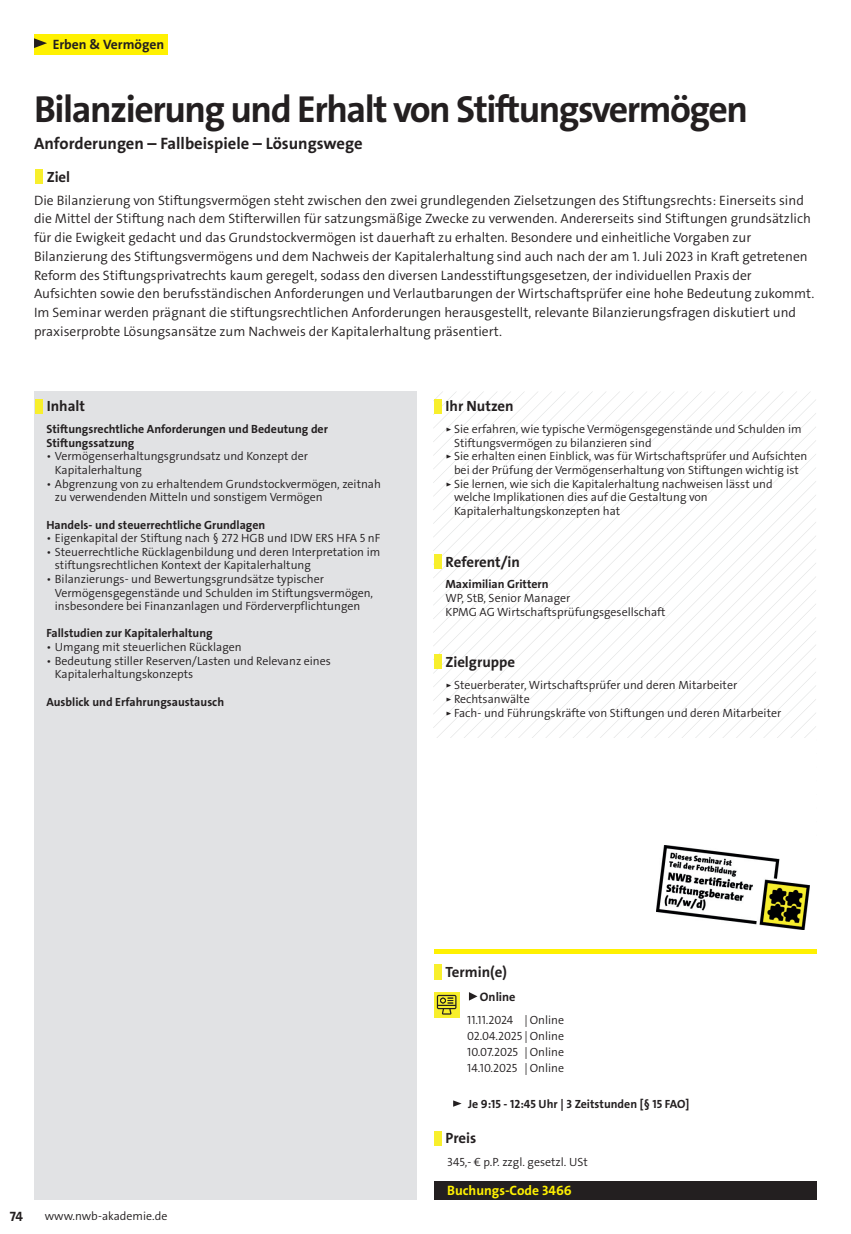
<style>
.page{position:relative;width:851px;height:1234px;background:#fff}
.page>*{position:absolute;margin:0;border:0;box-sizing:border-box;transform-origin:0 0}
.t1{font:37.8px "The Sans LP7 Bld";letter-spacing:-.04em;color:#231f20}
.t2{font:16.65px "The Sans LP7 Bld";color:#231f20}
.t3{font:14.85px "The Sans LP7 Bld";color:#231f20}
.t4{font:13.65px/18.8px "The Sans LP4 Se Lig";color:#231f20}
.t5{font:13.65px "The Sans LP7 Bld";color:#fff101}
.t6{font:13.65px "The Sans LP7 Bld";color:#231f20}
.t7{font:12.3px "The Sans LP7 Bld";color:#231f20}
.t8{font:11.85px/13.6px "The Sans LP4 Se Lig";color:#231f20}
.t9{font:11.85px/13.6px "The Sans LP7 Bld";color:#231f20}
</style>
<div class="page">
<div style="left:34px;top:34px;width:134px;height:20px;background:#fff101"></div>
<svg style="left:34px;top:38px;width:13px;height:10px"></svg>
<div style="left:35px;top:169px;width:7px;height:15px;background:#f8ef2c"></div>
<div style="left:34px;top:391px;width:383px;height:808px;background:#e1e2e4"></div>
<div style="left:35px;top:399px;width:7px;height:14px;background:#f8ef2c"></div>
<svg style="left:433px;top:391px;width:383px;height:346px"></svg>
<div style="left:434px;top:399px;width:7px;height:14px;background:#f8ef2c"></div>
<div style="left:434px;top:554px;width:7px;height:14px;background:#f8ef2c"></div>
<div style="left:434px;top:654px;width:7px;height:14px;background:#f8ef2c"></div>
<div style="left:434px;top:948px;width:382px;height:5px;background:#fff101"></div>
<div style="left:434px;top:964px;width:7px;height:15px;background:#f8ef2c"></div>
<svg style="left:434px;top:992px;width:25px;height:25px"></svg>
<svg style="left:437px;top:994px;width:19px;height:20px"></svg>
<svg style="left:469px;top:992px;width:8px;height:8px"></svg>
<svg style="left:453px;top:1100px;width:8px;height:6px"></svg>
<div style="left:434px;top:1130px;width:7px;height:15px;background:#f8ef2c"></div>
<div style="left:434px;top:1180px;width:382px;height:19px;background:#231f20"></div>
<img style="left:657px;top:845px;width:152px;height:84px">
<p class="t6" style="left:53px;top:35px;width:113px">Erben &amp; Vermögen</p>
<h1 class="t1" style="left:34px;top:85px;width:715px">Bilanzierung und Erhalt von Stiftungsvermögen</h1>
<h2 class="t2" style="left:34px;top:132px;width:330px">Anforderungen – Fallbeispiele – Lösungswege</h2>
<p class="t3" style="left:47px;top:167px;width:25px">Ziel</p>
<p class="t4" style="left:34px;top:191px;width:781px">Die Bilanzierung von Stiftungsvermögen steht zwischen den zwei grundlegenden Zielsetzungen des Stiftungsrechts: Einerseits sind die Mittel der Stiftung nach dem Stifterwillen für satzungsmäßige Zwecke zu verwenden. Andererseits sind Stiftungen grundsätzlich für die Ewigkeit gedacht und das Grundstockvermögen ist dauerhaft zu erhalten. Besondere und einheitliche Vorgaben zur Bilanzierung des Stiftungsvermögens und dem Nachweis der Kapitalerhaltung sind auch nach der am 1. Juli 2023 in Kraft getretenen Reform des Stiftungsprivatrechts kaum geregelt, sodass den diversen Landesstiftungsgesetzen, der individuellen Praxis der Aufsichten sowie den berufsständischen Anforderungen und Verlautbarungen der Wirtschaftsprüfer eine hohe Bedeutung zukommt.<br>Im Seminar werden prägnant die stiftungsrechtlichen Anforderungen herausgestellt, relevante Bilanzierungsfragen diskutiert und praxiserprobte Lösungsansätze zum Nachweis der Kapitalerhaltung präsentiert.</p>
<p class="t3" style="left:47px;top:397px;width:40px">Inhalt</p>
<p class="t9" style="left:46px;top:422px;width:283px">Stiftungsrechtliche Anforderungen und Bedeutung der<br>Stiftungssatzung</p>
<p class="t8" style="left:55px;top:449px;width:254px;text-indent:-9px">• Vermögenserhaltungsgrundsatz und Konzept der<br>Kapitalerhaltung</p>
<p class="t8" style="left:55px;top:477px;width:327px;text-indent:-9px">• Abgrenzung von zu erhaltendem Grundstockvermögen, zeitnah zu verwendenden Mitteln und sonstigem Vermögen</p>
<p class="t9" style="left:46px;top:517px;width:220px">Handels- und steuerrechtliche Grundlagen</p>
<p class="t8" style="left:46px;top:531px;width:335px">• Eigenkapital der Stiftung nach § 272 HGB und IDW ERS HFA 5 nF</p>
<p class="t8" style="left:55px;top:545px;width:327px;text-indent:-9px">• Steuerrechtliche Rücklagenbildung und deren Interpretation im stiftungsrechtlichen Kontext der Kapitalerhaltung</p>
<p class="t8" style="left:55px;top:572px;width:320px;text-indent:-9px">• Bilanzierungs- und Bewertungsgrundsätze typischer<br>Vermögensgegenstände und Schulden im Stiftungsvermögen, insbesondere bei Finanzanlagen und Förderverpflichtungen</p>
<p class="t9" style="left:46px;top:626px;width:168px">Fallstudien zur Kapitalerhaltung</p>
<p class="t8" style="left:46px;top:640px;width:197px">• Umgang mit steuerlichen Rücklagen</p>
<p class="t8" style="left:55px;top:653px;width:277px;text-indent:-9px">• Bedeutung stiller Reserven/Lasten und Relevanz eines<br>Kapitalerhaltungskonzepts</p>
<p class="t9" style="left:46px;top:694px;width:179px">Ausblick und Erfahrungsaustausch</p>
<p class="t3" style="left:445px;top:397px;width:70px">Ihr Nutzen</p>
<p class="t8" style="left:445px;top:422px;width:357px">▹ Sie erfahren, wie typische Vermögensgegenstände und Schulden im</p>
<p class="t8" style="left:454px;top:436px;width:199px">Stiftungsvermögen zu bilanzieren sind</p>
<p class="t8" style="left:445px;top:449px;width:363px">▹ Sie erhalten einen Einblick, was für Wirtschaftsprüfer und Aufsichten</p>
<p class="t8" style="left:454px;top:463px;width:346px">bei der Prüfung der Vermögenserhaltung von Stiftungen wichtig ist</p>
<p class="t8" style="left:445px;top:477px;width:329px">▹ Sie lernen, wie sich die Kapitalerhaltung nachweisen lässt und</p>
<p class="t8" style="left:454px;top:490px;width:255px">welche Implikationen dies auf die Gestaltung von</p>
<p class="t8" style="left:454px;top:504px;width:168px">Kapitalerhaltungskonzepten hat</p>
<p class="t3" style="left:445px;top:552px;width:76px">Referent/in</p>
<p class="t9" style="left:445px;top:577px;width:105px">Maximilian Grittern</p>
<p class="t8" style="left:445px;top:591px;width:221px">WP, StB, Senior Manager<br>KPMG AG Wirtschaftsprüfungsgesellschaft</p>
<p class="t3" style="left:445px;top:652px;width:71px">Zielgruppe</p>
<p class="t8" style="left:445px;top:678px;width:337px">▹ Steuerberater, Wirtschaftsprüfer und deren Mitarbeiter<br>▹ Rechtsanwälte<br>▹ Fach- und Führungskräfte von Stiftungen und deren Mitarbeiter</p>
<p class="t6" style="left:10px;top:1207px;width:15px">74</p>
<p class="t8" style="left:45px;top:1208px;width:124px">www.nwb-akademie.de</p>
<p class="t3" style="left:445px;top:962px;width:63px">Termin(e)</p>
<p class="t7" style="left:480px;top:988px;width:37px">Online</p>
<p class="t8" style="left:467px;top:1011px;width:98px;line-height:16px;text-align:justify">11.11.2024 | Online 02.04.2025 | Online 10.07.2025 | Online 14.10.2025 | Online</p>
<p class="t9" style="left:468px;top:1096px;width:223px">Je 9:15 - 12:45 Uhr | 3 Zeitstunden [§ 15 FAO]</p>
<p class="t3" style="left:445px;top:1128px;width:32px">Preis</p>
<p class="t8" style="left:447px;top:1155px;width:142px">345,- € p.P. zzgl. gesetzl. USt</p>
<p class="t5" style="left:447px;top:1181px;width:126px">Buchungs-Code 3466</p>
</div>
